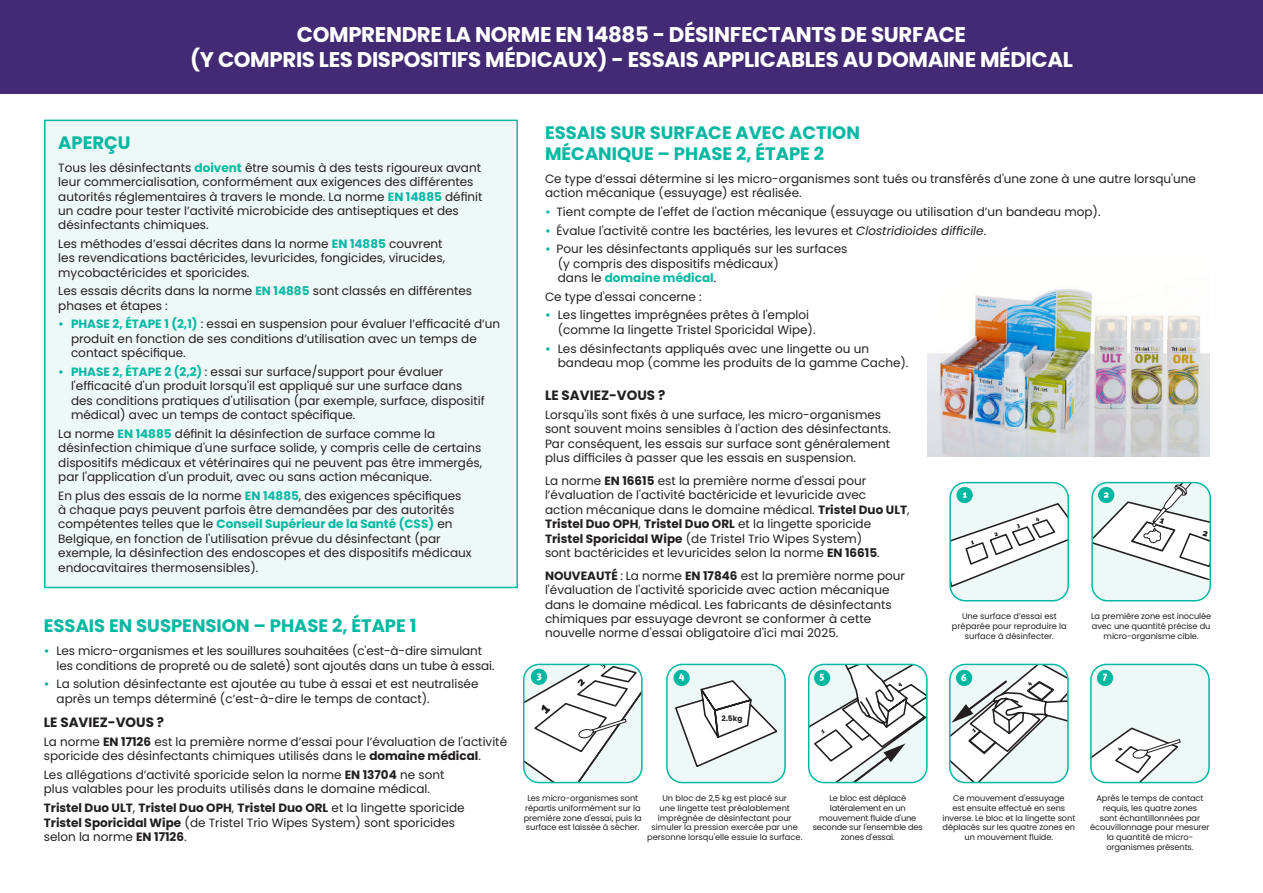
<style>
.page{position:relative;width:1263px;height:893px;background:#fff}
.page>*{position:absolute;margin:0;border:0;box-sizing:border-box;transform-origin:0 0}
.t1{font:700 21.3px/25.5px "Poppins";letter-spacing:-.015em;color:#fff;text-align:center}
.t2{font:700 18px/21.6px "Poppins";color:#03b8a3}
.t3{font:700 13.5px "Poppins";color:#231f20}
.t4{font:12px/14.4px "Poppins";color:#231f20}
.t5{font:8.25px/9.9px "Poppins";letter-spacing:-.01em;color:#231f20;text-align:center}
.t6{font:700 7.5px "Poppins";color:#231f20}
.s1{font-weight:700;color:#03b8a3}
.s2{font-weight:600;color:#03b8a3}
.s3{font-weight:700}
.s4{font-style:italic}
</style>
<div class="page">
<img style="left:928px;top:289px;width:282px;height:167px">
<div style="left:45px;top:120px;width:472px;height:467px;background:#eef8f6"></div>
<div style="left:44px;top:120px;width:474px;height:468px;border:2px solid #03b8a3"></div>
<div style="left:950px;top:483px;width:118px;height:118px;background:#eef8f6;border-radius:15px"></div>
<div style="left:949px;top:482px;width:120px;height:119px;border:2px solid #03b8a3;border-radius:15px"></div>
<div style="left:1091px;top:664px;width:118px;height:118px;background:#eef8f6;border-radius:15px"></div>
<div style="left:1090px;top:664px;width:120px;height:119px;border:2px solid #03b8a3;border-radius:15px"></div>
<svg style="left:1091px;top:726px;width:90px;height:56px"></svg>
<div style="left:956px;top:487px;width:17px;height:16px;background:#03b8a3;border-radius:50%"></div>
<div style="left:667px;top:664px;width:118px;height:118px;background:#eef8f6;border-radius:15px"></div>
<div style="left:666px;top:664px;width:120px;height:119px;border:2px solid #03b8a3;border-radius:15px"></div>
<div style="left:808px;top:664px;width:120px;height:119px;border:2px solid #03b8a3;border-radius:15px"></div>
<svg style="left:673px;top:670px;width:17px;height:16px"></svg>
<div style="left:1092px;top:483px;width:118px;height:118px;background:#eef8f6;border-radius:15px"></div>
<div style="left:1091px;top:482px;width:120px;height:119px;border:2px solid #03b8a3;border-radius:15px"></div>
<div style="left:1097px;top:670px;width:16px;height:16px;background:#03b8a3;border-radius:50%"></div>
<div style="left:949px;top:664px;width:120px;height:119px;border:2px solid #03b8a3;border-radius:15px"></div>
<svg style="left:950px;top:492px;width:118px;height:96px"></svg>
<svg style="left:675px;top:674px;width:102px;height:93px"></svg>
<svg style="left:1103px;top:674px;width:4px;height:7px"></svg>
<svg style="left:1092px;top:483px;width:118px;height:97px"></svg>
<svg style="left:809px;top:664px;width:118px;height:118px"></svg>
<div style="left:523px;top:664px;width:120px;height:119px;border:2px solid #03b8a3;border-radius:15px"></div>
<svg style="left:524px;top:664px;width:118px;height:118px"></svg>
<svg style="left:950px;top:664px;width:118px;height:118px"></svg>
<div style="left:0;top:0;width:1263px;height:93px;background:#422b74"></div>
<h1 class="t1" style="left:190px;top:22px;width:884px">COMPRENDRE LA NORME EN 14885 - DÉSINFECTANTS DE SURFACE<br>(Y COMPRIS LES DISPOSITIFS MÉDICAUX) - ESSAIS APPLICABLES AU DOMAINE MÉDICAL</h1>
<h2 class="t2" style="left:58px;top:132px;width:74px">APERÇU</h2>
<p class="t4" style="left:58px;top:160px;width:426px">Tous les désinfectants <span class="s1">doivent</span> être soumis à des tests rigoureux avant leur commercialisation, conformément aux exigences des différentes autorités réglementaires à travers le monde. La norme <span class="s1">EN 14885</span> définit un cadre pour tester l’activité microbicide des antiseptiques et des désinfectants chimiques.</p>
<p class="t4" style="left:58px;top:237px;width:388px">Les méthodes d’essai décrites dans la norme <span class="s1">EN 14885</span> couvrent les revendications bactéricides, levuricides, fongicides, virucides, mycobactéricides et sporicides.</p>
<p class="t4" style="left:58px;top:284px;width:415px">Les essais décrits dans la norme <span class="s1">EN 14885</span> sont classés en différentes phases et étapes :</p>
<p class="t4" style="left:71px;top:317px;width:431px;text-indent:-13px"><span class="s2">•</span> <span class="s1">PHASE 2, ÉTAPE 1 (2,1)</span> : essai en suspension pour évaluer l’efficacité d’un produit en fonction de ses conditions d’utilisation avec un temps de contact spécifique.</p>
<p class="t4" style="left:71px;top:365px;width:415px;text-indent:-13px"><span class="s2">•</span> <span class="s1">PHASE 2, ÉTAPE 2 (2,2)</span> : essai sur surface/support pour évaluer l'efficacité d'un produit lorsqu'il est appliqué sur une surface dans des conditions pratiques d'utilisation (par exemple, surface, dispositif médical) avec un temps de contact spécifique.</p>
<p class="t4" style="left:58px;top:427px;width:425px">La norme <span class="s1">EN 14885</span> définit la désinfection de surface comme la désinfection chimique d'une surface solide, y compris celle de certains dispositifs médicaux et vétérinaires qui ne peuvent pas être immergés, par l'application d'un produit, avec ou sans action mécanique.</p>
<p class="t4" style="left:58px;top:488px;width:415px">En plus des essais de la norme <span class="s1">EN 14885</span>, des exigences spécifiques à chaque pays peuvent parfois être demandées par des autorités compétentes telles que le <span class="s1">Conseil Supérieur de la Santé (CSS)</span> en Belgique, en fonction de l'utilisation prévue du désinfectant (par exemple, la désinfection des endoscopes et des dispositifs médicaux endocavitaires thermosensibles).</p>
<h2 class="t2" style="left:44px;top:615px;width:374px">ESSAIS EN SUSPENSION – PHASE 2, ÉTAPE 1</h2>
<p class="t4" style="left:57px;top:644px;width:439px;text-indent:-13px"><span class="s2">•</span> Les micro-organismes et les souillures souhaitées (c'est-à-dire simulant les conditions de propreté ou de saleté) sont ajoutés dans un tube à essai.</p>
<p class="t4" style="left:57px;top:677px;width:423px;text-indent:-13px"><span class="s2">•</span> La solution désinfectante est ajoutée au tube à essai et est neutralisée après un temps déterminé (c’est-à-dire le temps de contact).</p>
<p class="t3" style="left:44px;top:714px;width:122px">LE SAVIEZ-VOUS ?</p>
<p class="t4" style="left:44px;top:735px;width:465px">La norme <span class="s3">EN 17126</span> est la première norme d’essai pour l’évaluation de l'activité sporicide des désinfectants chimiques utilisés dans le <span class="s3">domaine médical</span>.</p>
<p class="t4" style="left:44px;top:768px;width:402px">Les allégations d’activité sporicide selon la norme <span class="s3">EN 13704</span> ne sont plus valables pour les produits utilisés dans le domaine médical.</p>
<p class="t4" style="left:44px;top:801px;width:422px"><span class="s3">Tristel Duo ULT</span>, <span class="s3">Tristel Duo OPH</span>, <span class="s3">Tristel Duo ORL</span> et la lingette sporicide<br><span class="s3">Tristel Sporicidal Wipe</span> (de Tristel Trio Wipes System) sont sporicides selon la norme <span class="s3">EN 17126</span>.</p>
<h2 class="t2" style="left:545px;top:122px;width:316px">ESSAIS SUR SURFACE AVEC ACTION<br>MÉCANIQUE – PHASE 2, ÉTAPE 2</h2>
<p class="t4" style="left:545px;top:172px;width:652px">Ce type d’essai détermine si les micro-organismes sont tués ou transférés d'une zone à une autre lorsqu'une action mécanique (essuyage) est réalisée.</p>
<p class="t4" style="left:545px;top:205px;width:557px"><span class="s2">•</span> Tient compte de l'effet de l'action mécanique (essuyage ou utilisation d’un bandeau mop).</p>
<p class="t4" style="left:545px;top:223px;width:443px"><span class="s2">•</span> Évalue l'activité contre les bactéries, les levures et <span class="s4">Clostridioides difficile</span>.</p>
<p class="t4" style="left:558px;top:242px;width:291px;text-indent:-13px"><span class="s2">•</span> Pour les désinfectants appliqués sur les surfaces (y compris des dispositifs médicaux)<br>dans le <span class="s1">domaine médical</span>.</p>
<p class="t4" style="left:545px;top:290px;width:158px">Ce type d'essai concerne :</p>
<p class="t4" style="left:558px;top:308px;width:259px;text-indent:-13px"><span class="s2">•</span> Les lingettes imprégnées prêtes à l'emploi (comme la lingette Tristel Sporicidal Wipe).</p>
<p class="t4" style="left:558px;top:341px;width:352px;text-indent:-13px"><span class="s2">•</span> Les désinfectants appliqués avec une lingette ou un bandeau mop (comme les produits de la gamme Cache).</p>
<p class="t3" style="left:545px;top:387px;width:122px">LE SAVIEZ-VOUS ?</p>
<p class="t4" style="left:545px;top:407px;width:347px">Lorsqu'ils sont fixés à une surface, les micro-organismes sont souvent moins sensibles à l'action des désinfectants.<br>Par conséquent, les essais sur surface sont généralement plus difficiles à passer que les essais en suspension.</p>
<p class="t4" style="left:545px;top:474px;width:366px">La norme <span class="s3">EN 16615</span> est la première norme d'essai pour l’évaluation de l'activité bactéricide et levuricide avec<br>action mécanique dans le domaine médical. <span class="s3">Tristel Duo ULT</span>, <span class="s3">Tristel Duo OPH</span>, <span class="s3">Tristel Duo ORL</span> et la lingette sporicide <span class="s3">Tristel Sporicidal Wipe</span> (de Tristel Trio Wipes System)<br>sont bactéricides et levuricides selon la norme <span class="s3">EN 16615</span>.</p>
<p class="t4" style="left:545px;top:569px;width:362px"><span class="s3">NOUVEAUTÉ</span> : La norme <span class="s3">EN 17846</span> est la première norme pour l'évaluation de l'activité sporicide avec action mécanique dans le domaine médical. Les fabricants de désinfectants chimiques par essuyage devront se conformer à cette nouvelle norme d'essai obligatoire d'ici mai 2025.</p>
<p class="t5" style="left:1091px;top:611px;width:122px">La première zone est inoculée avec une quantité précise du micro-organisme cible.</p>
<p class="t5" style="left:952px;top:611px;width:116px">Une surface d’essai est préparée pour reproduire la surface à désinfecter.</p>
<p class="t6" style="left:721px;top:714px;width:22px">2.5kg</p>
<p class="t5" style="left:813px;top:793px;width:112px">Le bloc est déplacé latéralement en un mouvement fluide d'une seconde sur l'ensemble des zones d'essai.</p>
<p class="t5" style="left:942px;top:793px;width:134px">Ce mouvement d'essuyage<br>est ensuite effectué en sens inverse. Le bloc et la lingette sont déplacés sur les quatre zones en un mouvement fluide.</p>
<p class="t5" style="left:647px;top:793px;width:157px">Un bloc de 2,5 kg est placé sur<br>une lingette test préalablement imprégnée de désinfectant pour simuler la pression exercée par une personne lorsqu'elle essuie la surface.</p>
<p class="t5" style="left:1090px;top:793px;width:121px">Après le temps de contact requis, les quatre zones<br>sont échantillonnées par écouvillonnage pour mesurer la quantité de micro&shy;organismes présents.</p>
<p class="t5" style="left:524px;top:793px;width:120px">Les micro-organismes sont répartis uniformément sur la première zone d'essai, puis la surface est laissée à sécher.</p>
</div>
